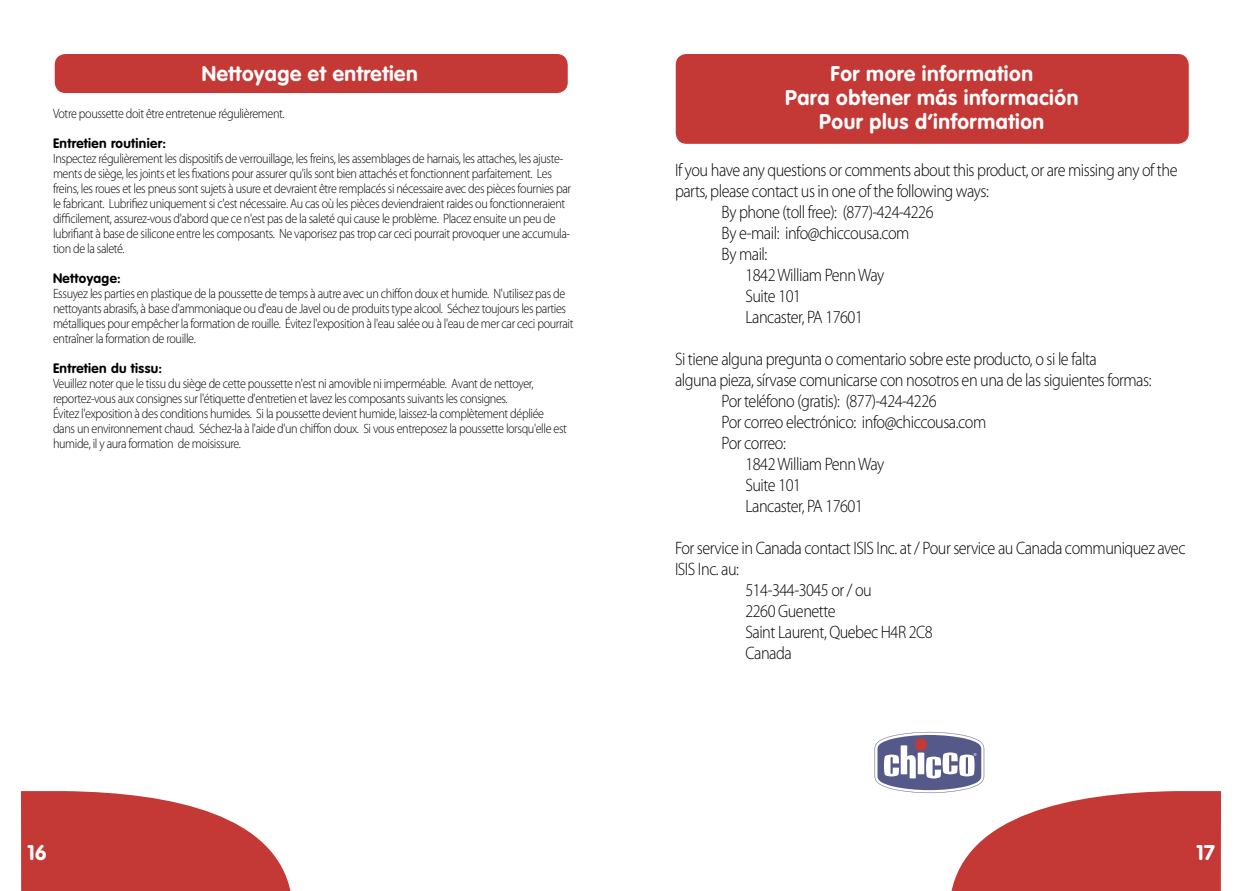
<style>
.page{position:relative;width:1242px;height:891px;background:#fff}
.page>*{position:absolute;margin:0;border:0;box-sizing:border-box;transform-origin:0 0}
.t1{font:700 21px/24px "VAG Rounded";letter-spacing:.025em;color:#fff;text-align:center}
.t2{font:300 18px "Myriad Pro";letter-spacing:-.03em;color:#000;scale:.9 1}
.t3{font:300 13.5px/15px "Myriad Pro";letter-spacing:-.03em;color:#000;scale:.9 1}
.t4{font:700 13.5px "VAG Rounded";letter-spacing:.025em;color:#000}
</style>
<div class="page">
<svg style="left:21px;top:791px;width:270px;height:100px"></svg>
<div style="left:55px;top:54px;width:513px;height:39px;background:#c43935"></div>
<div style="left:676px;top:54px;width:513px;height:90px;background:#c43935"></div>
<svg style="left:875px;top:732px;width:346px;height:159px"></svg>
<div style="left:915px;top:739px;width:12px;height:12px;background:#c43935;border-radius:50%"></div>
<h1 class="t1" style="left:202px;top:61px;width:217px">Nettoyage et entretien</h1>
<p class="t3" style="left:53px;top:106px;width:259px">Votre poussette doit être entretenue régulièrement.</p>
<p class="t4" style="left:53px;top:135px;width:115px">Entretien routinier:</p>
<p class="t3" style="left:53px;top:151px;width:577px">Inspectez régulièrement les dispositifs de verrouillage, les freins, les assemblages de harnais, les attaches, les ajuste&shy;ments de siège, les joints et les fixations pour assurer qu'ils sont bien attachés et fonctionnent parfaitement. Les freins, les roues et les pneus sont sujets à usure et devraient être remplacés si nécessaire avec des pièces fournies par le fabricant. Lubrifiez uniquement si c'est nécessaire. Au cas où les pièces deviendraient raides ou fonctionneraient difficilement, assurez-vous d'abord que ce n'est pas de la saleté qui cause le problème. Placez ensuite un peu de lubrifiant à base de silicone entre les composants. Ne vaporisez pas trop car ceci pourrait provoquer une accumula&shy;tion de la saleté.</p>
<p class="t4" style="left:53px;top:270px;width:69px">Nettoyage:</p>
<p class="t3" style="left:53px;top:286px;width:580px">Essuyez les parties en plastique de la poussette de temps à autre avec un chiffon doux et humide. N'utilisez pas de nettoyants abrasifs, à base d'ammoniaque ou d'eau de Javel ou de produits type alcool. Séchez toujours les parties métalliques pour empêcher la formation de rouille. Évitez l'exposition à l'eau salée ou à l'eau de mer car ceci pourrait entraîner la formation de rouille.</p>
<p class="t4" style="left:53px;top:360px;width:111px">Entretien du tissu:</p>
<p class="t3" style="left:53px;top:376px;width:573px">Veuillez noter que le tissu du siège de cette poussette n'est ni amovible ni imperméable. Avant de nettoyer, reportez-vous aux consignes sur l'étiquette d'entretien et lavez les composants suivants les consignes.<br>Évitez l'exposition à des conditions humides. Si la poussette devient humide, laissez-la complètement dépliée dans un environnement chaud. Séchez-la à l'aide d'un chiffon doux. Si vous entreposez la poussette lorsqu'elle est humide, il y aura formation de moisissure.</p>
<h1 class="t1" style="left:785px;top:61px;width:295px">For more information<br>Para obtener más información<br>Pour plus d’information</h1>
<h2 class="t2" style="left:675px;top:160px;width:560px">If you have any questions or comments about this product, or are missing any of the</h2>
<h2 class="t2" style="left:675px;top:181px;width:350px">parts, please contact us in one of the following ways:</h2>
<h2 class="t2" style="left:721px;top:202px;width:237px">By phone (toll free): (877)-424-4226</h2>
<h2 class="t2" style="left:721px;top:223px;width:210px">By e-mail: info@chiccousa.com</h2>
<h2 class="t2" style="left:721px;top:244px;width:52px">By mail:</h2>
<h2 class="t2" style="left:745px;top:265px;width:156px">1842 William Penn Way</h2>
<h2 class="t2" style="left:745px;top:286px;width:63px">Suite 101</h2>
<h2 class="t2" style="left:745px;top:307px;width:132px">Lancaster, PA 17601</h2>
<h2 class="t2" style="left:675px;top:349px;width:470px">Si tiene alguna pregunta o comentario sobre este producto, o si le falta</h2>
<h2 class="t2" style="left:675px;top:370px;width:531px">alguna pieza, sírvase comunicarse con nosotros en una de las siguientes formas:</h2>
<h2 class="t2" style="left:721px;top:391px;width:241px">Por teléfono (gratis): (877)-424-4226</h2>
<h2 class="t2" style="left:721px;top:412px;width:296px">Por correo electrónico: info@chiccousa.com</h2>
<h2 class="t2" style="left:721px;top:433px;width:73px">Por correo:</h2>
<h2 class="t2" style="left:745px;top:454px;width:156px">1842 William Penn Way</h2>
<h2 class="t2" style="left:745px;top:475px;width:63px">Suite 101</h2>
<h2 class="t2" style="left:745px;top:496px;width:132px">Lancaster, PA 17601</h2>
<h2 class="t2" style="left:675px;top:538px;width:569px">For service in Canada contact ISIS Inc. at / Pour service au Canada communiquez avec</h2>
<h2 class="t2" style="left:675px;top:559px;width:73px">ISIS Inc. au:</h2>
<h2 class="t2" style="left:745px;top:580px;width:142px">514-344-3045 or / ou</h2>
<h2 class="t2" style="left:745px;top:601px;width:102px">2260 Guenette</h2>
<h2 class="t2" style="left:745px;top:622px;width:210px">Saint Laurent, Quebec H4R 2C8</h2>
<h2 class="t2" style="left:745px;top:643px;width:53px">Canada</h2>
<h1 class="t1" style="left:27px;top:841px;width:21px">16</h1>
<h1 class="t1" style="left:1196px;top:841px;width:21px">17</h1>
</div>
